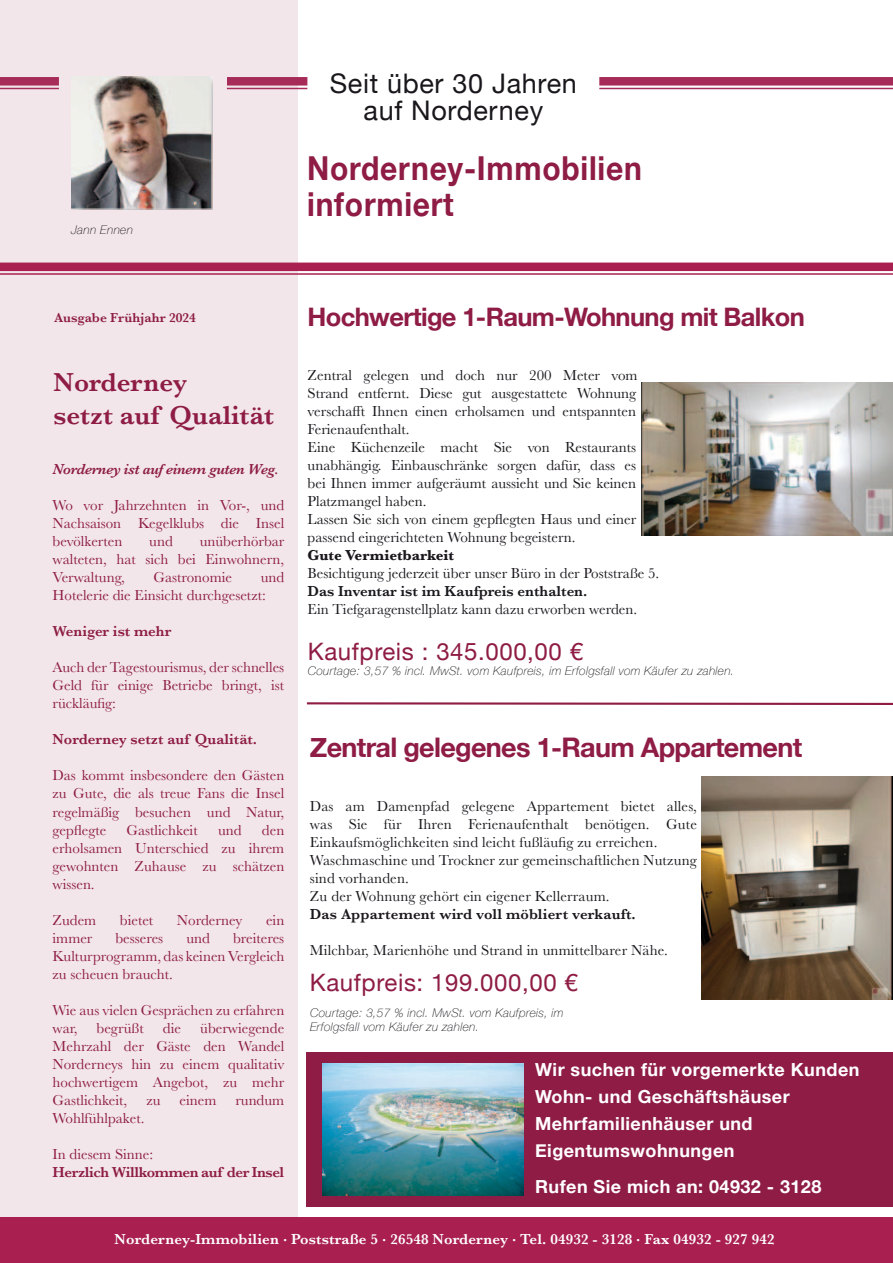
<style>
.page{position:relative;width:893px;height:1263px;background:#fff}
.page>*{position:absolute;margin:0;border:0;box-sizing:border-box;transform-origin:0 0}
.t1{font:700 33px/36px "Helvetica Neue";letter-spacing:.025em;color:#8e1c44;scale:.91 1}
.t2{font:700 27px "Helvetica Neue";letter-spacing:-.025em;color:#8e1c44}
.t3{font:27px/27px "Helvetica Neue";letter-spacing:.025em;color:#1a171c;text-align:center}
.t4{font:600 27px/32.4px "Baskerville";color:#8e1c44}
.t5{font:700 25.5px "Helvetica Neue";letter-spacing:-.025em;color:#8e1c44}
.t6{font:24px "Helvetica Neue";letter-spacing:.025em;color:#8e1c44}
.t7{font:700 18px/27px "Helvetica Neue";letter-spacing:.025em;color:#fff}
.t8{font:15px/18px "Baskerville";color:#1a171c}
.t9{font:15px/18px "Baskerville";color:#8e1c44;text-align:justify}
.t10{font:600 15px "Baskerville";letter-spacing:.01em;color:#fff}
.t11{font:600 15px "Baskerville";color:#1a171c}
.t12{font:600 15px "Baskerville";letter-spacing:-.01em;color:#8e1c44}
.t13{font:italic 600 15px "Baskerville";letter-spacing:-.025em;color:#8e1c44}
.t14{font:700 15px "Baskerville";color:#1a171c}
.t15{font:600 13.5px "Baskerville";color:#8e1c44}
.t16{font:italic 100 12px/14.4px "Helvetica Neue";letter-spacing:.025em;color:#1a171c}
</style>
<div class="page">
<div style="left:0;top:0;width:297px;height:1218px;background:#f2e6ea"></div>
<div style="left:306px;top:1052px;width:587px;height:155px;background:#8e1c44"></div>
<div style="left:0;top:263px;width:893px;height:8px;background:#a92050"></div>
<hr style="left:0;top:273px;width:893px;height:2px;background:#a92050">
<div style="left:227px;top:77px;width:666px;height:9px;background:#a62b59"></div>
<hr style="left:227px;top:88px;width:666px;height:1px;background:#a62b59">
<img style="left:71px;top:77px;width:141px;height:133px">
<div style="left:308px;top:67px;width:291px;height:87px;background:#fff"></div>
<div style="left:0;top:1217px;width:893px;height:46px;background:#a92050"></div>
<div style="left:0;top:77px;width:59px;height:9px;background:#a62b59"></div>
<hr style="left:0;top:88px;width:59px;height:1px;background:#a62b59">
<svg style="left:306px;top:702px;width:587px;height:3px;background:#ae5d7a"></svg>
<img style="left:322px;top:1063px;width:202px;height:132px">
<img style="left:641px;top:383px;width:252px;height:152px">
<img style="left:701px;top:776px;width:192px;height:223px">
<h2 class="t3" style="left:330px;top:71px;width:249px">Seit über 30 Jahren auf Norderney</h2>
<p class="t16" style="left:71px;top:223px;width:63px">Jann Ennen</p>
<h1 class="t1" style="left:307px;top:153px;width:369px">Norderney-Immobilien informiert</h1>
<p class="t15" style="left:54px;top:313px;width:143px">Ausgabe Frühjahr 2024</p>
<h2 class="t4" style="left:54px;top:369px;width:222px">Norderney<br>setzt auf Qualität</h2>
<p class="t13" style="left:53px;top:464px;width:228px">Norderney ist auf einem guten Weg.</p>
<p class="t9" style="left:53px;top:497px;width:233px">Wo vor Jahrzehnten in Vor-, und Nachsaison Kegelklubs die Insel bevölkerten</p>
<p class="t9" style="left:53px;top:533px;width:233px;text-indent:147px">unüberhörbar walteten, hat sich bei Einwohnern, Verwaltung,</p>
<p class="t9" style="left:149px;top:533px;width:25px">und</p>
<p class="t9" style="left:154px;top:569px;width:80px">Gastronomie</p>
<p class="t9" style="left:53px;top:569px;width:233px;text-indent:208px">und<br>Hotelerie die Einsicht durchgesetzt:</p>
<p class="t12" style="left:53px;top:626px;width:120px">Weniger ist mehr</p>
<p class="t9" style="left:53px;top:660px;width:233px">Auch der Tagestourismus, der schnelles Geld für einige Betriebe bringt, ist rückläu昀椀g:</p>
<p class="t12" style="left:53px;top:734px;width:206px">Norderney setzt auf Qualität.</p>
<p class="t9" style="left:53px;top:768px;width:233px">Das kommt insbesondere den Gästen zu Gute, die als treue Fans die Insel regelmäßig besuchen und Natur, gep昀氀egte</p>
<p class="t9" style="left:127px;top:821px;width:73px">Gastlichkeit</p>
<p class="t9" style="left:218px;top:821px;width:25px">und</p>
<p class="t9" style="left:53px;top:821px;width:233px;text-indent:209px">den erholsamen Unterschied zu ihrem gewohnten Zuhause zu schätzen wissen.</p>
<p class="t9" style="left:53px;top:912px;width:45px">Zudem</p>
<p class="t9" style="left:120px;top:912px;width:35px">bietet</p>
<p class="t9" style="left:177px;top:912px;width:67px">Norderney</p>
<p class="t9" style="left:266px;top:912px;width:20px">ein</p>
<p class="t9" style="left:53px;top:930px;width:41px">immer</p>
<p class="t9" style="left:115px;top:930px;width:49px">besseres</p>
<p class="t9" style="left:186px;top:930px;width:25px">und</p>
<p class="t9" style="left:53px;top:930px;width:233px;text-indent:180px">breiteres Kulturprogramm, das keinen Vergleich zu scheuen braucht.</p>
<p class="t9" style="left:53px;top:1001px;width:233px">Wie aus vielen Gesprächen zu erfahren war,</p>
<p class="t9" style="left:53px;top:1020px;width:233px;text-indent:148px">überwiegende Mehrzahl der Gäste den Wandel Norderneys hin zu einem qualitativ hochwertigem Angebot, zu mehr Gastlichkeit,</p>
<p class="t9" style="left:97px;top:1020px;width:49px">begrüßt</p>
<p class="t9" style="left:163px;top:1020px;width:20px">die</p>
<p class="t9" style="left:146px;top:1092px;width:16px">zu</p>
<p class="t9" style="left:180px;top:1092px;width:38px">einem</p>
<p class="t9" style="left:235px;top:1092px;width:50px">rundum</p>
<p class="t9" style="left:53px;top:1110px;width:93px">Wohlfühlpaket.</p>
<p class="t9" style="left:53px;top:1146px;width:102px">In diesem Sinne:</p>
<p class="t12" style="left:53px;top:1166px;width:233px">Herzlich Willkommen auf der Insel</p>
<h3 class="t5" style="left:308px;top:307px;width:499px">Hochwertige 1-Raum-Wohnung mit Balkon</h3>
<p class="t8" style="left:308px;top:366px;width:332px">Zentral gelegen und doch nur 200 Meter vom Strand entfernt. Diese gut ausgestattete Wohnung verscha昀昀t Ihnen einen erholsamen und entspannten Ferienaufenthalt.<br>Eine Küchenzeile macht Sie von Restaurants unabhängig. Einbauschränke sorgen dafür, dass es bei Ihnen immer aufgeräumt aussieht und Sie keinen Platzmangel haben.<br>Lassen Sie sich von einem gep昀氀egten Haus und einer passend eingerichteten Wohnung begeistern.</p>
<p class="t14" style="left:308px;top:546px;width:148px">Gute Vermietbarkeit</p>
<p class="t8" style="left:308px;top:566px;width:353px">Besichtigung jederzeit über unser Büro in der Poststraße 5.</p>
<p class="t11" style="left:308px;top:586px;width:281px">Das Inventar ist im Kaufpreis enthalten.</p>
<p class="t8" style="left:308px;top:602px;width:331px">Ein Tiefgaragenstellplatz kann dazu erworben werden.</p>
<h3 class="t6" style="left:308px;top:639px;width:277px">Kaufpreis : 345.000,00 €</h3>
<p class="t16" style="left:308px;top:665px;width:428px">Courtage: 3,57 % incl. MwSt. vom Kaufpreis, im Erfolgsfall vom Käufer zu zahlen.</p>
<h2 class="t2" style="left:310px;top:737px;width:494px">Zentral gelegenes 1-Raum Appartement</h2>
<p class="t8" style="left:310px;top:799px;width:389px">Das am Damenpfad gelegene Appartement bietet alles, was Sie für Ihren Ferienaufenthalt benötigen. Gute Einkaufsmöglichkeiten sind leicht fußläu昀椀g zu erreichen.<br>Waschmaschine und Trockner zur gemeinschaftlichen Nutzung sind vorhanden.<br>Zu der Wohnung gehört ein eigener Kellerraum.</p>
<p class="t11" style="left:310px;top:909px;width:327px">Das Appartement wird voll möbliert verkauft.</p>
<p class="t8" style="left:310px;top:942px;width:360px">Milchbar, Marienhöhe und Strand in unmittelbarer Nähe.</p>
<h3 class="t6" style="left:310px;top:970px;width:270px">Kaufpreis: 199.000,00 €</h3>
<p class="t16" style="left:310px;top:1006px;width:255px">Courtage: 3,57 % incl. MwSt. vom Kaufpreis, im<br>Erfolgsfall vom Käufer zu zahlen.</p>
<p class="t7" style="left:535px;top:1057px;width:326px">Wir suchen für vorgemerkte Kunden<br>Wohn- und Geschäftshäuser<br>Mehrfamilienhäuser und<br>Eigentumswohnungen</p>
<p class="t7" style="left:535px;top:1174px;width:288px">Rufen Sie mich an: 04932 - 3128</p>
<p class="t10" style="left:115px;top:1234px;width:661px">Norderney-Immobilien . Poststraße 5 . 26548 Norderney . Tel. 04932 - 3128 . Fax 04932 - 927 942</p>
</div>
